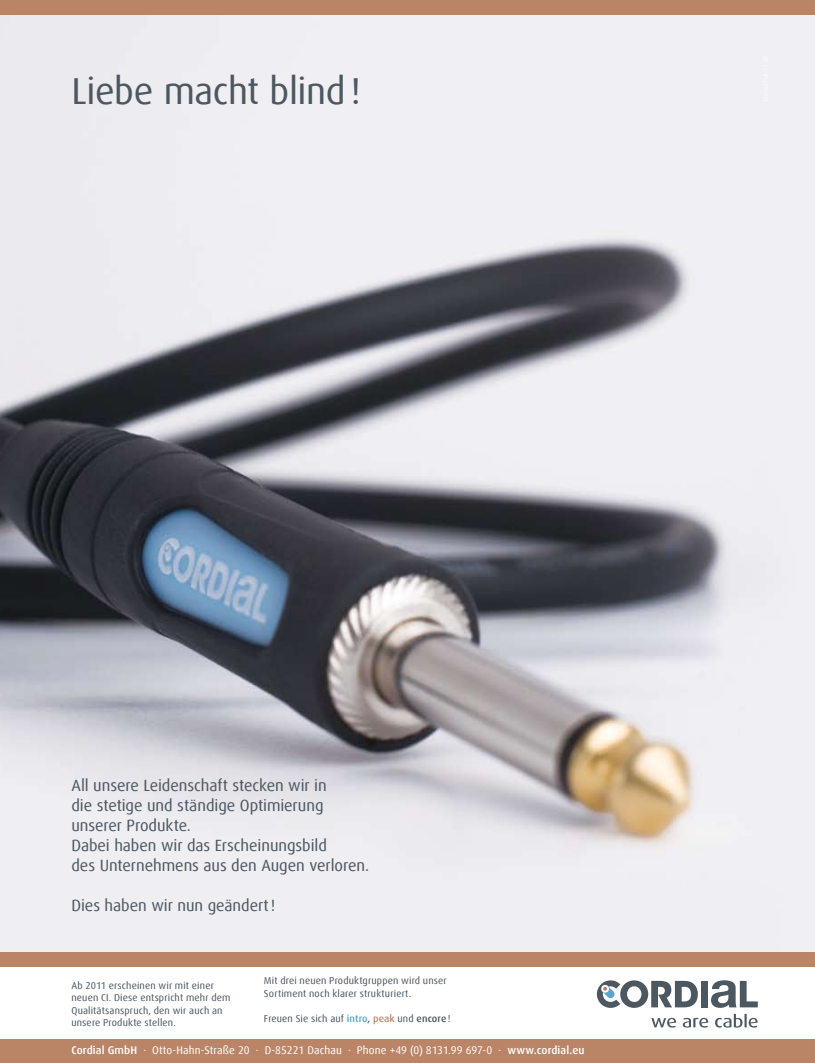
<style>
.page{position:relative;width:815px;height:1063px;background:#fff}
.page>*{position:absolute;margin:0;border:0;box-sizing:border-box;transform-origin:0 0}
.t1{font:37.5px "Dax Offc";letter-spacing:-.01em;color:#4c575f}
.t2{font:16.25px/20px "Dax Offc";letter-spacing:-.005em;color:#4c575f}
.t3{font:11.12px "Dax Offc";letter-spacing:.01em;color:#fff}
.t4{font:10px/12.5px "Dax Offc";letter-spacing:.015em;color:#4c575f}
.s1{font-weight:500;color:#58a5d2}
.s2{font-weight:500}
.s3{font-weight:500;color:#ba8567}
</style>
<div class="page">
<img style="left:1px;top:14px;width:814px;height:939px">
<div style="left:1px;top:0;width:814px;height:14px;background:#ba8567"></div>
<div style="left:1px;top:953px;width:814px;height:14px;background:#ba8567"></div>
<div style="left:1px;top:1039px;width:814px;height:24px;background:#ba8567"></div>
<svg style="left:711px;top:980px;width:47px;height:28px"></svg>
<div style="left:701px;top:981px;width:7px;height:26px;background:#4c575f"></div>
<svg style="left:597px;top:980px;width:101px;height:28px"></svg>
<svg style="left:651px;top:1014px;width:107px;height:14px"></svg>
<h1 class="t1" style="left:71px;top:67px;width:291px">Liebe macht blind!</h1>
<h2 class="t2" style="left:71px;top:775px;width:299px">All unsere Leidenschaft stecken wir in<br>die stetige und ständige Optimierung unserer Produkte.<br>Dabei haben wir das Erscheinungsbild<br>des Unternehmens aus den Augen verloren.</h2>
<h2 class="t2" style="left:71px;top:896px;width:205px">Dies haben wir nun geändert!</h2>
<p class="t4" style="left:71px;top:979px;width:161px">Ab 2011 erscheinen wir mit einer neuen CI. Diese entspricht mehr dem<br>Qualitätsanspruch, den wir auch an unsere Produkte stellen.</p>
<p class="t4" style="left:264px;top:975px;width:184px">Mit drei neuen Produktgruppen wird unser<br>Sortiment noch klarer strukturiert.</p>
<p class="t4" style="left:264px;top:1012px;width:188px">Freuen Sie sich auf <span class="s1">intro</span><span class="s2">,</span> <span class="s3">peak</span> und <span class="s2">encore</span>!</p>
<p class="t3" style="left:71px;top:1043px;width:515px"><span class="s2">Cordial GmbH</span> · Otto-Hahn-Straße 20 · D-85221 Dachau · Phone +49 (0) 8131.99 697-0 · <span class="s2">www.cordial.eu</span></p>
</div>
